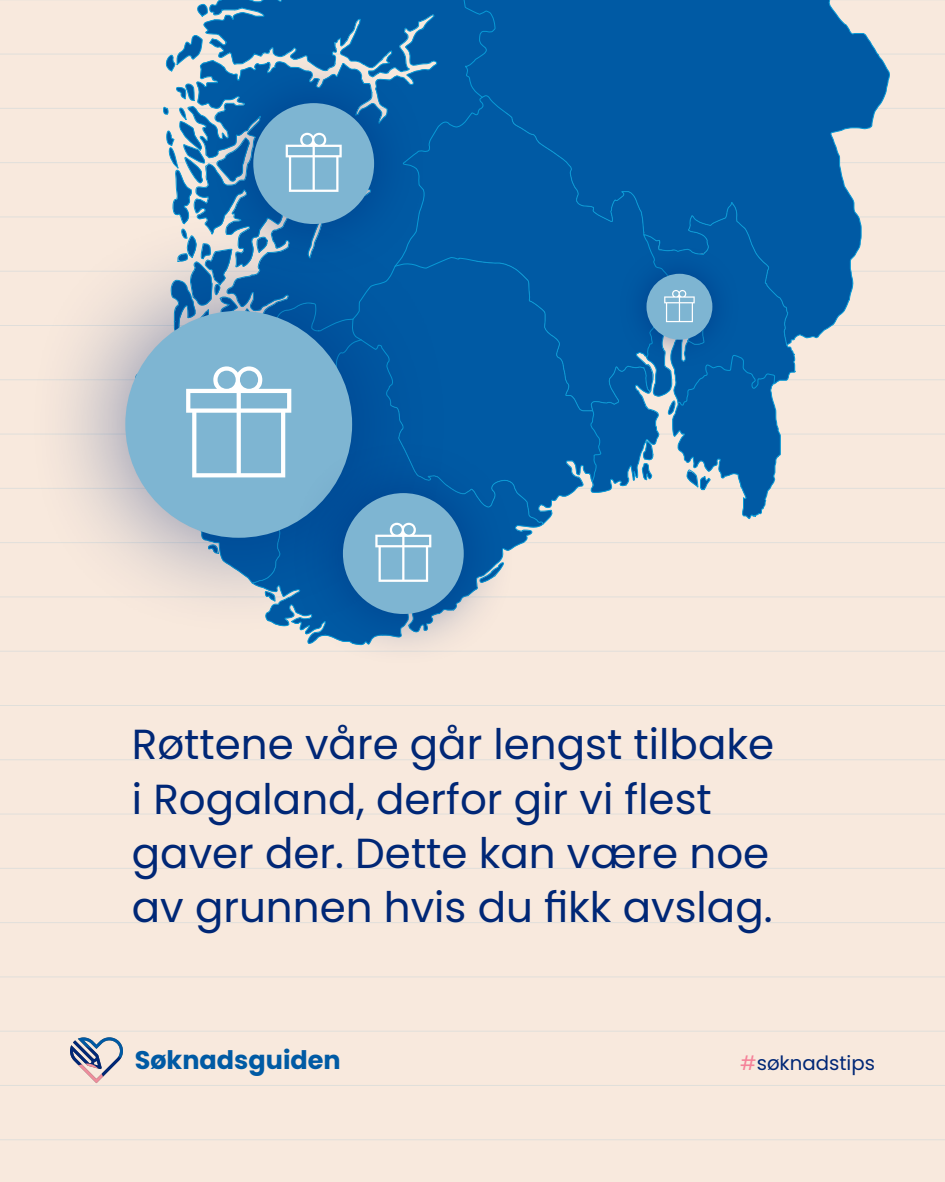
<style>
.page{position:relative;width:945px;height:1182px;background:#fff}
.page>*{position:absolute;margin:0;border:0;box-sizing:border-box;transform-origin:0 0}
.t1{font:42px/54.2px "Poppins";color:#002776}
.t2{font:700 25.55px "Poppins";color:#005aa4}
.t3{font:19.69px "Poppins";color:#002776}
.s1{color:#f58299}
</style>
<div class="page">
<div style="left:0;top:0;width:945px;height:1181px;background:#f8e9dd"></div>
<hr style="left:0;top:0;width:945px;height:1px;background:#7eb5d2">
<hr style="left:0;top:54px;width:945px;height:1px;background:#7eb5d2">
<hr style="left:0;top:108px;width:945px;height:1px;background:#7eb5d2">
<hr style="left:0;top:162px;width:945px;height:1px;background:#7eb5d2">
<hr style="left:0;top:216px;width:945px;height:1px;background:#7eb5d2">
<hr style="left:0;top:271px;width:945px;height:1px;background:#7eb5d2">
<hr style="left:0;top:325px;width:945px;height:1px;background:#7eb5d2">
<hr style="left:0;top:379px;width:945px;height:1px;background:#7eb5d2">
<hr style="left:0;top:433px;width:945px;height:1px;background:#7eb5d2">
<hr style="left:0;top:488px;width:945px;height:1px;background:#7eb5d2">
<hr style="left:0;top:542px;width:945px;height:1px;background:#7eb5d2">
<hr style="left:0;top:596px;width:945px;height:1px;background:#7eb5d2">
<hr style="left:0;top:650px;width:945px;height:1px;background:#7eb5d2">
<hr style="left:0;top:705px;width:945px;height:1px;background:#7eb5d2">
<hr style="left:0;top:759px;width:945px;height:1px;background:#7eb5d2">
<hr style="left:0;top:813px;width:945px;height:1px;background:#7eb5d2">
<hr style="left:0;top:867px;width:945px;height:1px;background:#7eb5d2">
<hr style="left:0;top:922px;width:945px;height:1px;background:#7eb5d2">
<hr style="left:0;top:976px;width:945px;height:1px;background:#7eb5d2">
<hr style="left:0;top:1030px;width:945px;height:1px;background:#7eb5d2">
<hr style="left:0;top:1084px;width:945px;height:1px;background:#7eb5d2">
<hr style="left:0;top:1139px;width:945px;height:1px;background:#7eb5d2">
<svg style="left:788px;top:0;width:157px;height:489px"></svg>
<div style="left:24px;top:209px;width:429px;height:430px;background:#002776;opacity:.5"></div>
<div style="left:125px;top:311px;width:227px;height:226px;background:#7eb5d2;border-radius:113px"></div>
<div style="left:289px;top:439px;width:229px;height:229px;background:#f8e9dd"></div>
<svg style="left:161px;top:0;width:627px;height:645px"></svg>
<svg style="left:70px;top:1037px;width:53px;height:46px"></svg>
<p class="t1" style="left:132px;top:717px;width:644px">Røttene våre går lengst tilbake i Rogaland, derfor gir vi flest gaver der. Dette kan være noe av grunnen hvis du fikk avslag.</p>
<p class="t2" style="left:135px;top:1045px;width:207px">Søknadsguiden</p>
<p class="t3" style="left:740px;top:1051px;width:136px"><span class="s1">#</span>søknadstips</p>
</div>
